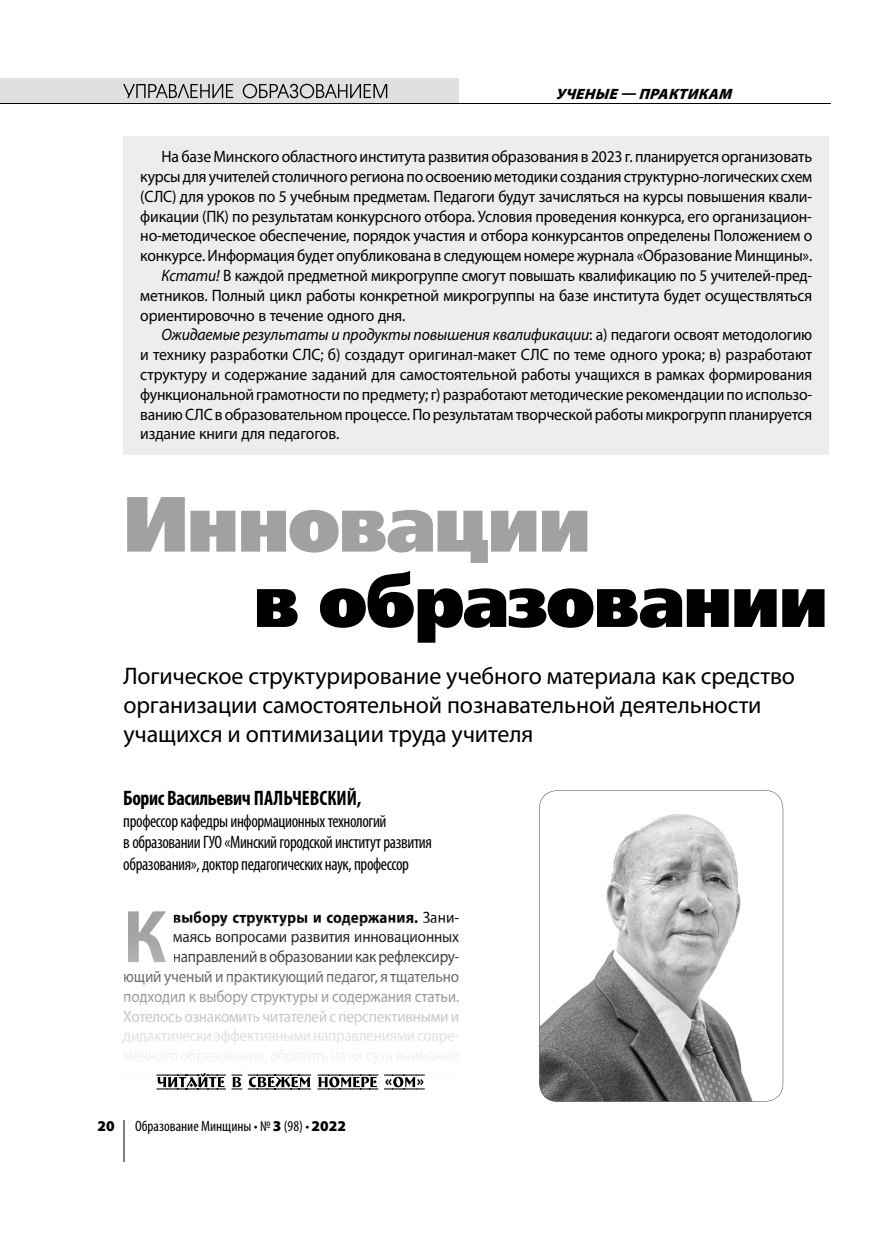
<style>
.page{position:relative;width:893px;height:1238px;background:#fff}
.page>*{position:absolute;margin:0;border:0;box-sizing:border-box;transform-origin:0 0}
.t1{font:78px "Free Set Black C";letter-spacing:-.025em;color:#a1a1a1}
.t2{font:72px "Free Set Black C";letter-spacing:-.02em;color:#000}
.t3{font:24px/28.8px "Myriad Pro";letter-spacing:-.005em;color:#000}
.t4{font:700 condensed 21px "Myriad Pro";letter-spacing:-.02em;color:#000;scale:.95 1}
.t5{font:condensed 18px/21.6px "Myriad Pro";letter-spacing:-.025em;color:#000;scale:.95 1}
.t6{font:16.5px "Myriad Pro";letter-spacing:-.01em;color:#000;scale:.95 1}
.t7{font:16.5px/19.8px "Myriad Pro";letter-spacing:-.015em;color:#e1e1e1;text-align:right;scale:.92 1}
.t8{font:16.5px "Myriad Pro";letter-spacing:-.01em;color:#000;scale:.93 1}
.t9{font:italic 16.5px "Myriad Pro";letter-spacing:-.01em;color:#000;scale:.95 1}
.t10{font:condensed 15px "Myriad Pro";color:#000}
.t11{font:italic 900 15px "Myriad Pro";color:#000}
.t12{font:900 15px "Myriad Pro";color:#000}
.s1{font-style:italic}
.s2{font-style:normal}
.s3{font-weight:700;color:#090909}
.s4{font-weight:700;color:#080808}
.s5{color:#080808}
.s6{color:#090909}
.s7{color:#191919}
.s8{color:#181818}
.s9{color:#202020}
.s10{color:#3b3b3b}
.s11{color:#333}
.s12{color:#393939}
.s13{color:#3e3e3e}
.s14{color:#636363}
.s15{color:#606060}
.s16{color:#626262}
.s17{color:#595959}
.s18{color:#6f6f6f}
.s19{color:#949494}
.s20{color:#939393}
.s21{color:#9f9f9f}
.s22{color:#bbb}
.s23{color:#bebebe}
.s24{color:#bdbdbd}
.s25{color:#d8d8d8}
.s26{font-weight:900;font-stretch:normal}
</style>
<div class="page">
<hr style="left:123px;top:1120px;width:1px;height:41px;background:#808080">
<div style="left:0;top:78px;width:458px;height:25px;background:#e0e0e0"></div>
<svg style="left:123px;top:84px;width:264px;height:14px"></svg>
<div style="left:123px;top:136px;width:706px;height:318px;background:#ededed"></div>
<svg style="left:539px;top:790px;width:244px;height:312px"></svg>
<hr style="left:0;top:103px;width:830px;height:1px;background:#000">
<img style="left:128px;top:911px;width:38px;height:51px">
<img style="left:156px;top:1089px;width:269px;height:1px">
<svg style="left:156px;top:1073px;width:269px;height:16px"></svg>
<p class="t11" style="left:555px;top:85px;width:180px">УЧЕНЫЕ ПРАКТИКАМ</p>
<p class="t6" style="left:162px;top:147px;width:686px">На базе Минского областного института развития образования в 2023 г. планируется организовать</p>
<p class="t6" style="left:140px;top:167px;width:709px">курсы для учителей столичного региона по освоению методики создания структурно-логических схем</p>
<p class="t6" style="left:140px;top:186px;width:709px">(СЛС) для уроков по 5 учебным предметам. Педагоги будут зачисляться на курсы повышения квали-</p>
<p class="t6" style="left:140px;top:206px;width:709px">фикации (ПК) по результатам конкурсного отбора. Условия проведения конкурса, его организацион-</p>
<p class="t6" style="left:140px;top:226px;width:709px">но-методическое обеспечение, порядок участия и отбора конкурсантов определены Положением о</p>
<p class="t6" style="left:140px;top:246px;width:709px">конкурсе. Информация будет опубликована в следующем номере журнала «Образование Минщины».</p>
<p class="t8" style="left:162px;top:266px;width:701px"><span class="s1">Кстати!</span> В каждой предметной микрогруппе смогут повышать квалификацию по 5 учителей-пред-</p>
<p class="t6" style="left:140px;top:285px;width:709px">метников. Полный цикл работы конкретной микрогруппы на базе института будет осуществляться</p>
<p class="t6" style="left:140px;top:305px;width:281px">ориентировочно в течение одного дня.</p>
<p class="t9" style="left:162px;top:325px;width:686px">Ожидаемые результаты и продукты повышения квалификации<span class="s2">: а) педагоги освоят методологию</span></p>
<p class="t6" style="left:140px;top:345px;width:709px">и технику разработки СЛС; б) создадут оригинал-макет СЛС по теме одного урока; в) разработают</p>
<p class="t6" style="left:140px;top:365px;width:709px">структуру и содержание заданий для самостоятельной работы учащихся в рамках формирования</p>
<p class="t6" style="left:140px;top:384px;width:709px">функциональной грамотности по предмету; г) разработают методические рекомендации по использо-</p>
<p class="t6" style="left:140px;top:404px;width:709px">ванию СЛС в образовательном процессе. По результатам творческой работы микрогрупп планируется</p>
<p class="t6" style="left:140px;top:424px;width:211px">издание книги для педагогов.</p>
<h1 class="t1" style="left:123px;top:479px;width:469px">Инновации</h1>
<h2 class="t2" style="left:253px;top:560px;width:576px">в образовании</h2>
<h3 class="t3" style="left:123px;top:662px;width:673px">Логическое структурирование учебного материала как средство организации самостоятельной познавательной деятельности учащихся и оптимизации труда учителя</h3>
<p class="t4" style="left:123px;top:786px;width:252px">Борис Васильевич ПАЛЬЧЕВСКИЙ,</p>
<p class="t5" style="left:123px;top:810px;width:326px">профессор кафедры информационных технологий<br>в образовании ГУО «Минский городской институт развития образования», доктор педагогических наук, профессор</p>
<p class="t7" style="left:123px;top:907px;width:367px"><span class="s3">вы</span><span class="s4">бо</span><span class="s3">ру структуры и содержания.</span> <span class="s5">За</span><span class="s6">ни</span><span class="s5">-<br></span><span class="s7">ма</span><span class="s8">яс</span><span class="s7">ь</span> <span class="s8">во</span><span class="s7">пр</span><span class="s9">осам</span><span class="s8">и ра</span><span class="s7">звития и</span><span class="s8">нн</span><span class="s7">ов</span><span class="s8">ацио</span><span class="s7">нных </span><span class="s10">направлени</span><span class="s11">й</span> <span class="s10">в</span> <span class="s12">об</span><span class="s10">разованиикак ре</span><span class="s11">ф</span><span class="s12">л</span><span class="s10">ексиру</span><span class="s13">-<br></span><span class="s14">ющ</span><span class="s15">ий</span> <span class="s16">учены</span><span class="s17">й</span> <span class="s16">и практикующ</span><span class="s15">ий</span> <span class="s16">педагог</span><span class="s18">,</span> <span class="s16">я тщател</span><span class="s14">ьно </span><span class="s19">по</span><span class="s20">дходил к выбору структуры и содержания статьи</span><span class="s21">.<br></span><span class="s22">Хо</span><span class="s23">те</span><span class="s24">лось озн</span><span class="s23">акомить</span> <span class="s24">читателе</span><span class="s22">й</span> <span class="s23">с перс</span><span class="s24">пективны</span><span class="s23">ми и </span>дидактическиэ<span class="s25">фф</span>ективныминаправлениямисовре-</p>
<p class="t12" style="left:98px;top:1117px;width:19px">20</p>
<p class="t10" style="left:135px;top:1117px;width:212px">Образование Минщины • № <span class="s26">3</span> (98) • <span class="s26">2022</span></p>
</div>
